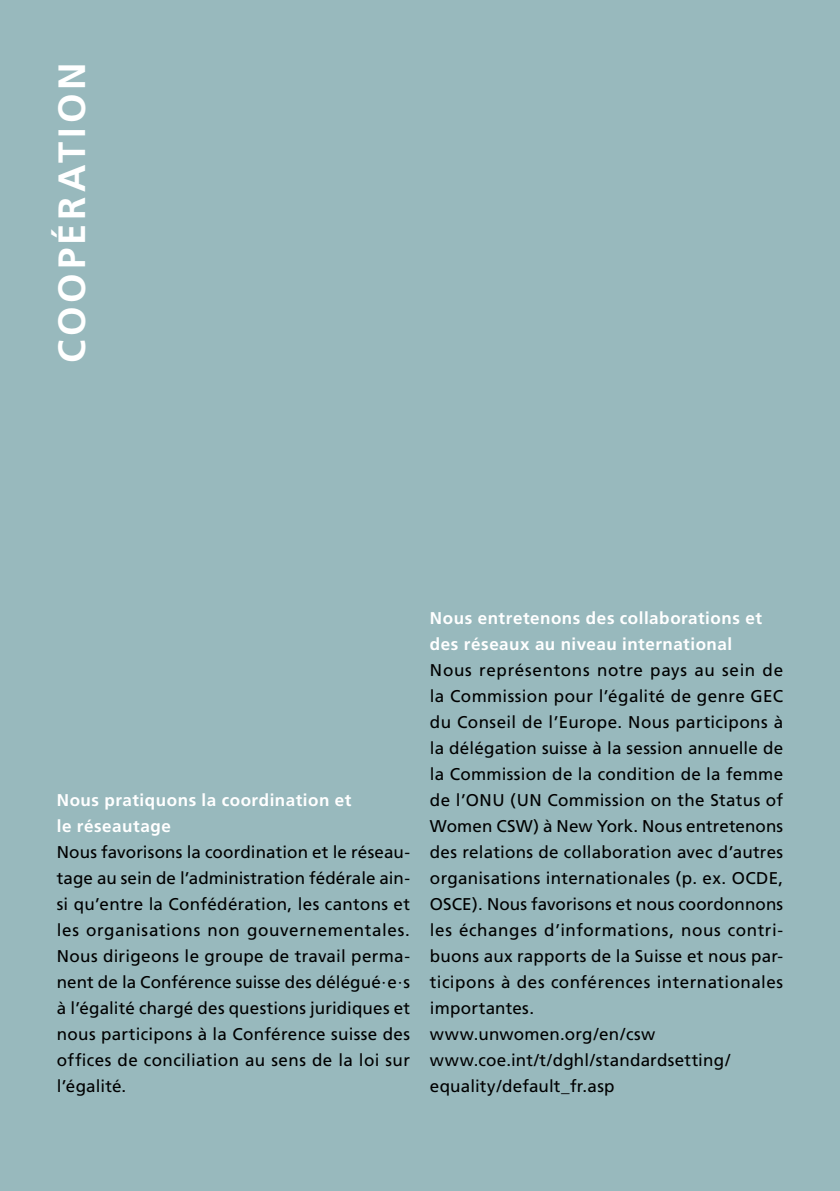
<style>
.page{position:relative;width:840px;height:1191px;background:#fff}
.page>*{position:absolute;margin:0;border:0;box-sizing:border-box;transform-origin:0 0}
.t1{font:700 38px "Frutiger";letter-spacing:.1em;color:#fff}
.t2{font:17px/26px "Frutiger";letter-spacing:.015em;color:#000;text-align:justify}
.t3{font:700 17px/26px "Frutiger";letter-spacing:.03em;color:#fff}
</style>
<div class="page">
<div style="left:0;top:0;width:839px;height:1191px;background:#98b9bd"></div>
<h1 class="t1" style="left:50px;top:363px;width:302px;rotate:-90deg">COOPÉRATION</h1>
<p class="t3" style="left:57px;top:786px;width:296px">Nous pratiquons la coordination et le réseautage</p>
<p class="t2" style="left:57px;top:838px;width:354px">Nous favorisons la coordination et le réseau&shy;tage au sein de l’administration fédérale ain&shy;si qu’entre la Confédération, les cantons et les organisations non gouvernementales.<br>Nous dirigeons le groupe de travail perma&shy;nent de la Conférence suisse des délégué·e·s à l’égalité chargé des questions juridiques et nous participons à la Conférence suisse des offices de conciliation au sens de la loi sur l’égalité.</p>
<p class="t3" style="left:429px;top:604px;width:333px">Nous entretenons des collaborations et des réseaux au niveau international</p>
<p class="t2" style="left:429px;top:656px;width:354px;text-align:left">Nous représentons notre pays au sein de la Commission pour l’égalité de genre GEC du Conseil de l’Europe. Nous participons à la délégation suisse à la session annuelle de la Commission de la condition de la femme de l’ONU (UN Commission on the Status of Women CSW) à New York. Nous entretenons des relations de collaboration avec d’autres organisations internationales (p. ex. OCDE, OSCE). Nous favorisons et nous coordonnons les échanges d’informations, nous contri&shy;buons aux rapports de la Suisse et nous par&shy;ticipons à des conférences internationales importantes.<br>www.unwomen.org/en/csw www.coe.int/t/dghl/standardsetting/ equality/default_fr.asp</p>
</div>
